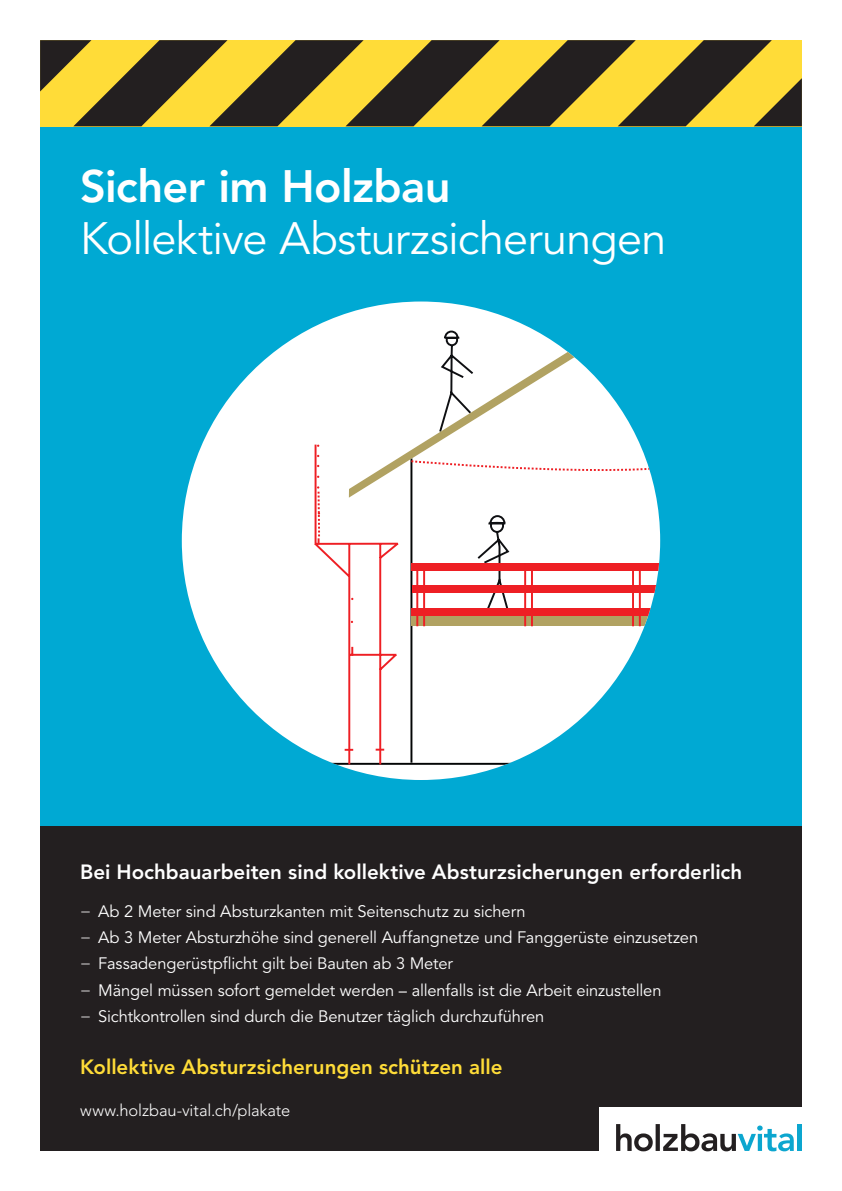
<style>
.page{position:relative;width:842px;height:1191px;background:#fff}
.page>*{position:absolute;margin:0;border:0;box-sizing:border-box;transform-origin:0 0}
.t1{font:45px "Avenir LT Std";letter-spacing:-.02em;color:#fff}
.t2{font:800 45px "Avenir LT Std";letter-spacing:-.01em;color:#fff}
.t3{font:800 20.5px "Avenir LT Std";color:#fff}
.t4{font:800 20.5px "Avenir LT Std";color:#ffdc38}
.t5{font:16.5px/26.3px "Avenir LT Std";letter-spacing:-.005em;color:#fff}
.t6{font:300 16.5px "Avenir LT Std";letter-spacing:-.005em;color:#fff}
.s1{font-weight:300}
</style>
<div class="page">
<div style="left:40px;top:126px;width:762px;height:700px;background:#00a9d3"></div>
<svg style="left:40px;top:40px;width:762px;height:86px;background:#94802c"></svg>
<div style="left:40px;top:826px;width:762px;height:325px;background:#231f20"></div>
<svg style="left:182px;top:301px;width:478px;height:464px"></svg>
<div style="left:600px;top:1107px;width:218px;height:60px;background:#fff"></div>
<svg style="left:616px;top:1124px;width:178px;height:27px"></svg>
<hr style="left:798px;top:1124px;width:4px;height:27px;background:#0ca6cf">
<h1 class="t2" style="left:80px;top:159px;width:372px">Sicher im Holzbau</h1>
<h1 class="t1" style="left:80px;top:212px;width:588px">Kollektive Absturzsicherungen</h1>
<p class="t3" style="left:80px;top:860px;width:664px">Bei Hochbauarbeiten sind kollektive Absturzsicherungen erforderlich</p>
<p class="t5" style="left:80px;top:898px;width:619px"><span class="s1">−</span> Ab 2 Meter sind Absturzkanten mit Seitenschutz zu sichern<br><span class="s1">−</span> Ab 3 Meter Absturzhöhe sind generell Auffangnetze und Fanggerüste einzusetzen <span class="s1">−</span> Fassadengerüstpflicht gilt bei Bauten ab 3 Meter<br><span class="s1">−</span> Mängel müssen sofort gemeldet werden – allenfalls ist die Arbeit einzustellen<br><span class="s1">−</span> Sichtkontrollen sind durch die Benutzer täglich durchzuführen</p>
<p class="t4" style="left:80px;top:1055px;width:424px">Kollektive Absturzsicherungen schützen alle</p>
<p class="t6" style="left:80px;top:1100px;width:212px">www.holzbau-vital.ch/plakate</p>
</div>
